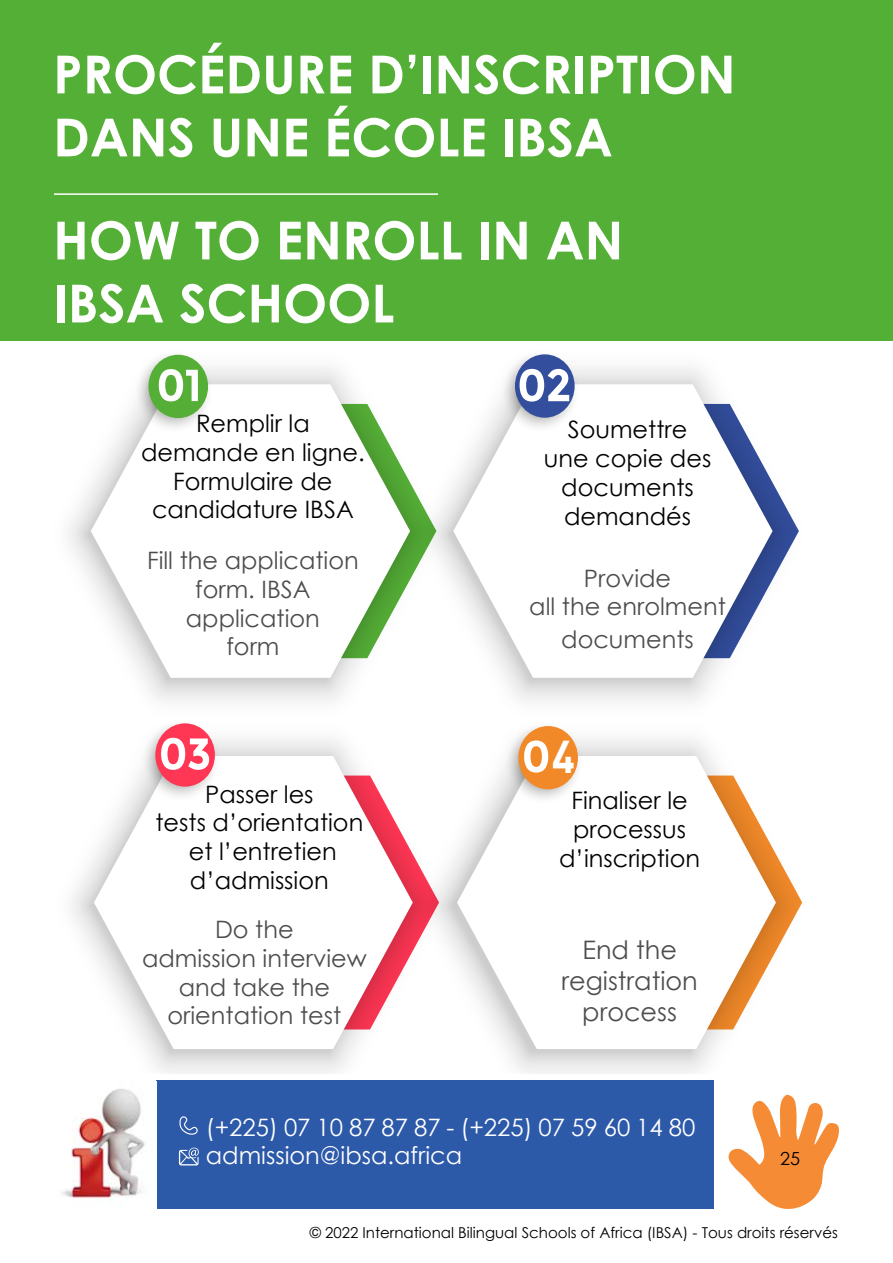
<style>
.page{position:relative;width:893px;height:1263px;background:#fff}
.page>*{position:absolute;margin:0;border:0;box-sizing:border-box;transform-origin:0 0}
.t1{font:700 52.5px/63px "Century Gothic";color:#fff}
.t2{font:700 45.45px "DIN Pro";color:#fff;scale:.94 1}
.t3{font:25.5px/30.6px "Century Gothic";color:#4d4d4f;text-align:center}
.t4{font:24px/28.8px "Century Gothic";color:#000;text-align:center}
.t5{font:24px/28.8px "Century Gothic";color:#4d4d4f;text-align:center}
.t6{font:24px/28.8px "Century Gothic";color:#fff}
.t7{font:18px "Century Gothic";color:#000}
.t8{font:15px "Century Gothic";color:#000}
</style>
<div class="page">
<svg style="left:728px;top:1095px;width:111px;height:114px"></svg>
<div style="left:157px;top:1081px;width:557px;height:128px;background:#2d59a9"></div>
<div style="left:0;top:0;width:893px;height:340px;background:#53af36"></div>
<svg style="left:68px;top:367px;width:348px;height:335px"></svg>
<svg style="left:91px;top:384px;width:319px;height:294px"></svg>
<svg style="left:134px;top:354px;width:79px;height:79px"></svg>
<svg style="left:416px;top:367px;width:383px;height:335px"></svg>
<svg style="left:453px;top:384px;width:320px;height:294px"></svg>
<svg style="left:500px;top:354px;width:80px;height:79px"></svg>
<svg style="left:71px;top:739px;width:346px;height:334px"></svg>
<svg style="left:94px;top:756px;width:319px;height:293px"></svg>
<svg style="left:141px;top:723px;width:79px;height:79px"></svg>
<svg style="left:417px;top:739px;width:386px;height:334px"></svg>
<svg style="left:457px;top:756px;width:319px;height:293px"></svg>
<svg style="left:504px;top:726px;width:79px;height:79px"></svg>
<hr style="left:54px;top:193px;width:384px;height:2px;background:#fff">
<img style="left:62px;top:1089px;width:83px;height:110px">
<svg style="left:179px;top:1116px;width:19px;height:19px"></svg>
<svg style="left:179px;top:1147px;width:20px;height:18px"></svg>
<h1 class="t1" style="left:53px;top:40px;width:684px">PROCÉDURE D’INSCRIPTION<br>DANS UNE ÉCOLE IBSA</h1>
<h1 class="t1" style="left:53px;top:206px;width:572px">HOW TO ENROLL IN AN<br>IBSA SCHOOL</h1>
<p class="t4" style="left:141px;top:408px;width:225px">Remplir la demande en ligne.<br>Formulaire de candidature IBSA</p>
<p class="t5" style="left:147px;top:546px;width:213px">Fill the application form. IBSA application<br>form</p>
<p class="t4" style="left:155px;top:779px;width:209px">Passer les<br>tests d’orientation et l’entretien d’admission</p>
<p class="t5" style="left:142px;top:914px;width:226px">Do the<br>admission interview and take the orientation test</p>
<p class="t4" style="left:544px;top:415px;width:169px">Soumettre une copie des documents demandés</p>
<p class="t5" style="left:529px;top:563px;width:198px">Provide<br>all the enrolment</p>
<p class="t5" style="left:561px;top:624px;width:134px">documents</p>
<h2 class="t2" style="left:552px;top:725px;width:26px">4</h2>
<p class="t4" style="left:559px;top:785px;width:142px">Finaliser le processus d’inscription</p>
<p class="t3" style="left:562px;top:934px;width:138px">End the registration process</p>
<p class="t6" style="left:206px;top:1112px;width:491px">(+225) 07 10 87 87 87 - (+225) 07 59 60 14 80 admission@ibsa.africa</p>
<p class="t7" style="left:780px;top:1146px;width:21px">25</p>
<p class="t8" style="left:310px;top:1222px;width:530px">© 2022 International Bilingual Schools of Africa (IBSA) - Tous droits réservés</p>
</div>
